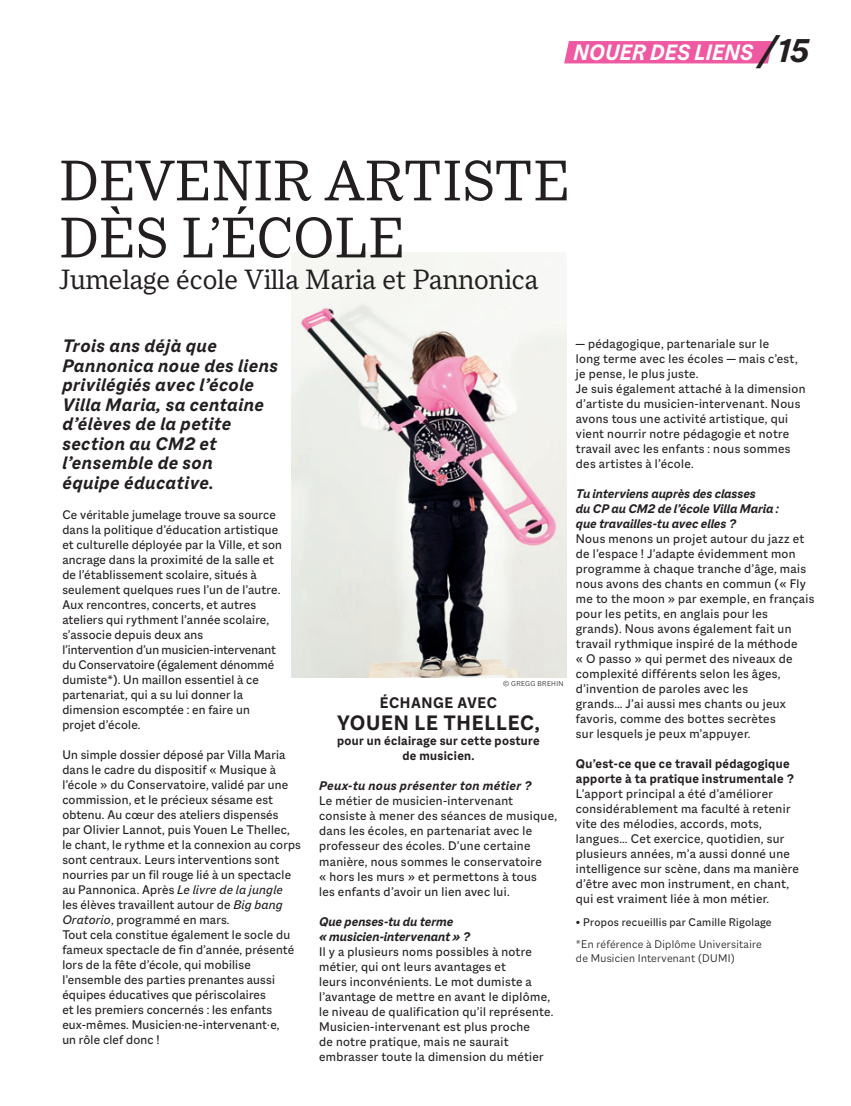
<style>
.page{position:relative;width:851px;height:1106px;background:#fff}
.page>*{position:absolute;margin:0;border:0;box-sizing:border-box;transform-origin:0 0}
.t1{font:61.5px "Macklin Text";color:#231f20;scale:.95 1}
.t2{font:italic 700 35.55px "Macklin Sans";color:#231f20}
.t3{font:30px "Macklin Text";color:#231f20;scale:.95 1}
.t4{font:italic 700 24px "Macklin Sans";letter-spacing:.01em;color:#fff;scale:.95 1}
.t5{font:700 22.5px "Macklin Sans";letter-spacing:.035em;color:#231f20}
.t6{font:italic 700 19.5px/19.5px "Macklin Sans";letter-spacing:.025em;color:#231f20}
.t7{font:700 16.5px "Macklin Sans";letter-spacing:.035em;color:#231f20}
.t8{font:13.5px/15px "Macklin Sans";letter-spacing:.015em;color:#231f20}
.t9{font:italic 700 13.5px "Macklin Sans";color:#231f20}
.t10{font:700 13.5px/15px "Macklin Sans";letter-spacing:.025em;color:#231f20}
.t11{font:italic 700 13.5px "Macklin Sans";letter-spacing:.025em;color:#231f20}
.t12{font:300 12px "Macklin Sans";letter-spacing:.025em;color:#231f20}
.t13{font:12px "Macklin Sans";letter-spacing:.025em;color:#231f20}
.t14{font:300 7.5px "Macklin Sans";letter-spacing:.05em;color:#231f20}
.s1{font-style:italic}
</style>
<div class="page">
<img style="left:292px;top:252px;width:274px;height:425px">
<div style="left:564px;top:41px;width:208px;height:22px;background:#ef59a1"></div>
<p class="t4" style="left:573px;top:44px;width:190px">NOUER DES LIENS</p>
<p class="t2" style="left:759px;top:39px;width:52px">/15</p>
<p class="t1" style="left:59px;top:159px;width:539px">DEVENIR ARTISTE</p>
<p class="t1" style="left:59px;top:216px;width:365px">DÈS L’ÉCOLE</p>
<p class="t3" style="left:59px;top:269px;width:505px">Jumelage école Villa Maria et Pannonica</p>
<p class="t6" style="left:62px;top:338px;width:217px">Trois ans déjà que<br>Pannonica noue des liens privilégiés avec l’école</p>
<p class="t6" style="left:62px;top:396px;width:203px">Villa Maria, sa centaine d’élèves de la petite</p>
<p class="t6" style="left:62px;top:435px;width:156px">section au CM2 et l’ensemble de son</p>
<p class="t6" style="left:62px;top:474px;width:153px">équipe éducative.</p>
<p class="t8" style="left:62px;top:508px;width:217px">Ce véritable jumelage trouve sa source dans la politique d’éducation artistique</p>
<p class="t8" style="left:62px;top:538px;width:221px">et culturelle déployée par la Ville, et son ancrage dans la proximité de la salle et</p>
<p class="t8" style="left:62px;top:568px;width:219px">de l’établissement scolaire, situés à seulement quelques rues l’un de l’autre.</p>
<p class="t8" style="left:62px;top:598px;width:195px">Aux rencontres, concerts, et autres</p>
<p class="t8" style="left:62px;top:613px;width:208px">ateliers qui rythment l’année scolaire,</p>
<p class="t8" style="left:62px;top:628px;width:142px">s’associe depuis deux ans</p>
<p class="t8" style="left:62px;top:643px;width:215px">l’intervention d’un musicien-intervenant</p>
<p class="t8" style="left:62px;top:658px;width:213px">du Conservatoire (également dénommé dumiste*). Un maillon essentiel à ce partenariat, qui a su lui donner la dimension escomptée : en faire un</p>
<p class="t8" style="left:62px;top:718px;width:80px">projet d’école.</p>
<p class="t8" style="left:62px;top:748px;width:227px">Un simple dossier déposé par Villa Maria dans le cadre du dispositif « Musique à l’école » du Conservatoire, validé par une commission, et le précieux sésame est obtenu. Au cœur des ateliers dispensés</p>
<p class="t8" style="left:62px;top:823px;width:240px">par Olivier Lannot, puis Youen Le Thellec, le chant, le rythme et la connexion au corps sont centraux. Leurs interventions sont nourries par un fil rouge lié à un spectacle au Pannonica. Après <span class="s1">Le livre de la jungle</span></p>
<p class="t8" style="left:62px;top:898px;width:222px">les élèves travaillent autour de <span class="s1">Big bang<br>Oratorio</span>, programmé en mars.</p>
<p class="t8" style="left:62px;top:928px;width:233px">Tout cela constitue également le socle du fameux spectacle de fin d’année, présenté lors de la fête d’école, qui mobilise l’ensemble des parties prenantes aussi équipes éducatives que périscolaires</p>
<p class="t8" style="left:62px;top:1003px;width:211px">et les premiers concernés : les enfants</p>
<p class="t8" style="left:62px;top:1018px;width:219px">eux-mêmes. Musicien·ne-intervenant·e,</p>
<p class="t8" style="left:62px;top:1033px;width:99px">un rôle clef donc !</p>
<p class="t14" style="left:503px;top:681px;width:62px">© GREGG BREHIN</p>
<p class="t7" style="left:380px;top:697px;width:119px">ÉCHANGE AVEC</p>
<p class="t5" style="left:337px;top:716px;width:204px">YOUEN LE THELLEC,</p>
<p class="t10" style="left:337px;top:735px;width:204px">pour un éclairage sur cette posture</p>
<p class="t10" style="left:402px;top:750px;width:73px">de musicien.</p>
<p class="t11" style="left:319px;top:781px;width:214px">Peux-tu nous présenter ton métier ?</p>
<p class="t8" style="left:319px;top:795px;width:239px">Le métier de musicien-intervenant consiste à mener des séances de musique, dans les écoles, en partenariat avec le professeur des écoles. D’une certaine manière, nous sommes le conservatoire<br>« hors les murs » et permettons à tous</p>
<p class="t8" style="left:319px;top:885px;width:192px">les enfants d’avoir un lien avec lui.</p>
<p class="t9" style="left:319px;top:916px;width:136px">Que penses-tu du terme</p>
<p class="t9" style="left:319px;top:931px;width:152px">« musicien-intervenant » ?</p>
<p class="t8" style="left:319px;top:945px;width:214px">Il y a plusieurs noms possibles à notre métier, qui ont leurs avantages et</p>
<p class="t8" style="left:319px;top:975px;width:236px">leurs inconvénients. Le mot dumiste a l’avantage de mettre en avant le diplôme, le niveau de qualification qu’il représente.<br>Musicien-intervenant est plus proche</p>
<p class="t8" style="left:319px;top:1035px;width:226px">de notre pratique, mais ne saurait embrasser toute la dimension du métier</p>
<p class="t8" style="left:575px;top:337px;width:195px">— pédagogique, partenariale sur le</p>
<p class="t8" style="left:575px;top:352px;width:223px">long terme avec les écoles — mais c’est,</p>
<p class="t8" style="left:575px;top:367px;width:124px">je pense, le plus juste.</p>
<p class="t8" style="left:575px;top:382px;width:231px">Je suis également attaché à la dimension d’artiste du musicien-intervenant. Nous avons tous une activité artistique, qui vient nourrir notre pédagogie et notre travail avec les enfants : nous sommes</p>
<p class="t8" style="left:575px;top:457px;width:119px">des artistes à l’école.</p>
<p class="t9" style="left:575px;top:489px;width:181px">Tu interviens auprès des classes</p>
<p class="t9" style="left:575px;top:504px;width:205px">du CP au CM2 de l’école Villa Maria :</p>
<p class="t9" style="left:575px;top:519px;width:162px">que travailles-tu avec elles ?</p>
<p class="t8" style="left:575px;top:532px;width:240px">Nous menons un projet autour du jazz et de l’espace ! J’adapte évidemment mon programme à chaque tranche d’âge, mais nous avons des chants en commun (« Fly me to the moon » par exemple, en français pour les petits, en anglais pour les grands). Nous avons également fait un travail rythmique inspiré de la méthode<br>« O passo » qui permet des niveaux de complexité différents selon les âges, d’invention de paroles avec les<br>grands… J’ai aussi mes chants ou jeux favoris, comme des bottes secrètes<br>sur lesquels je peux m’appuyer.</p>
<p class="t10" style="left:575px;top:757px;width:219px">Qu’est-ce que ce travail pédagogique apporte à ta pratique instrumentale ?</p>
<p class="t8" style="left:575px;top:787px;width:216px">L’apport principal a été d’améliorer considérablement ma faculté à retenir</p>
<p class="t8" style="left:575px;top:817px;width:224px">vite des mélodies, accords, mots, langues… Cet exercice, quotidien, sur plusieurs années, m’a aussi donné une intelligence sur scène, dans ma manière d’être avec mon instrument, en chant,</p>
<p class="t8" style="left:575px;top:892px;width:195px">qui est vraiment liée à mon métier.</p>
<p class="t13" style="left:575px;top:917px;width:197px">• Propos recueillis par Camille Rigolage</p>
<p class="t12" style="left:575px;top:940px;width:187px">*En référence à Diplôme Universitaire</p>
<p class="t12" style="left:575px;top:953px;width:160px">de Musicien Intervenant (DUMI)</p>
</div>
